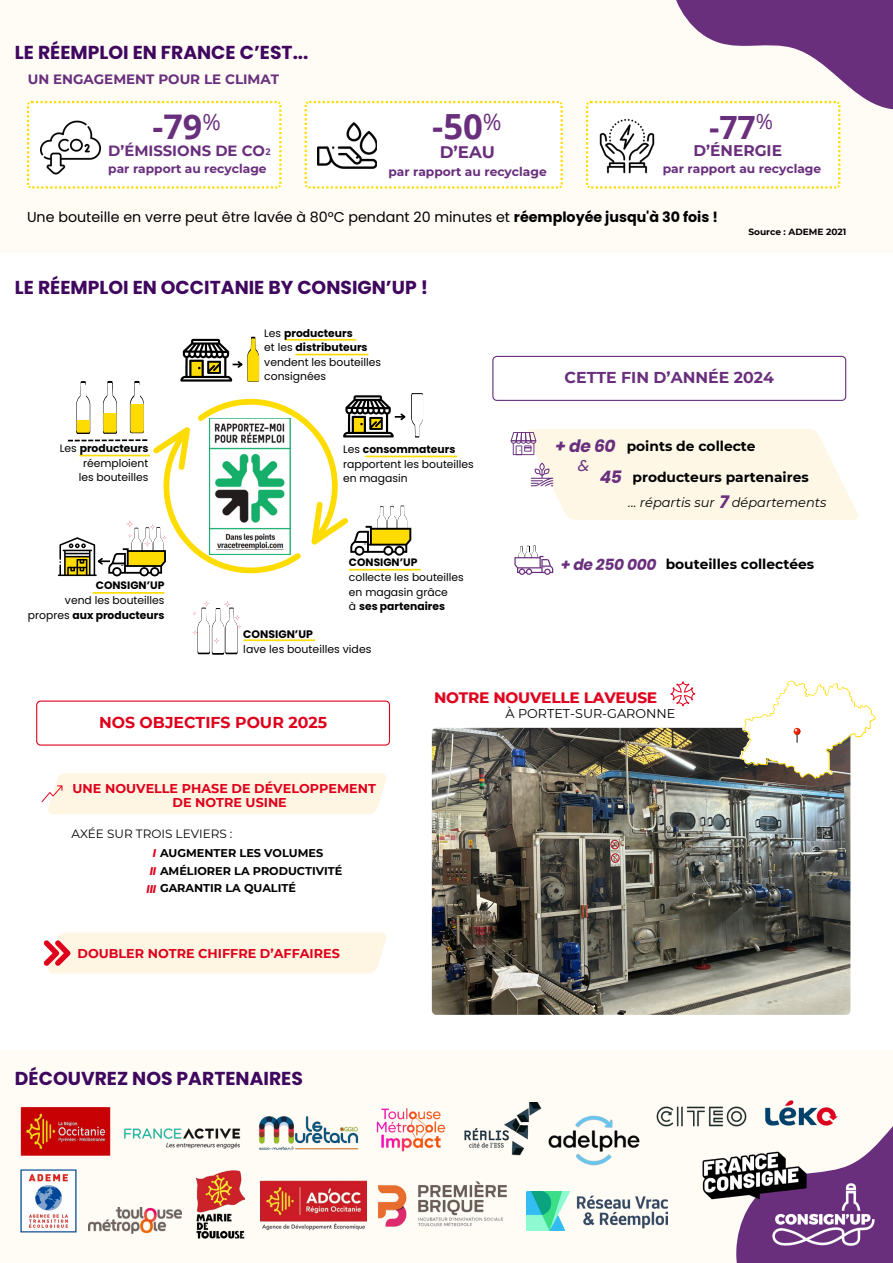
<style>
.page{position:relative;width:893px;height:1263px;background:#fff}
.page>*{position:absolute;margin:0;border:0;box-sizing:border-box;transform-origin:0 0}
.t1{font:700 34.65px "Open Sans";color:#692f7d}
.t2{font:700 33.97px "Open Sans";color:#692f7d}
.t3{font:700 32.03px "Open Sans";color:#692f7d}
.t4{font:22.8px "Open Sans";color:#692f7d}
.t5{font:22.42px "Open Sans";color:#692f7d}
.t6{font:21.08px "Open Sans";color:#692f7d}
.t7{font:700 18.75px "Poppins";color:#3f075e}
.t8{font:italic 700 17.55px "Poppins";color:#692f7d}
.t9{font:italic 700 17.1px "Poppins";letter-spacing:-.02em;color:#692f7d}
.t10{font:700 16.73px "Montserrat";color:#692f7d}
.t11{font:700 15.75px "Montserrat";color:#df001c}
.t12{font:700 15.75px "Montserrat";color:#692f7d}
.t13{font:italic 15.6px "Poppins";color:#692f7d}
.t14{font:700 15.45px "Montserrat";color:#692f7d}
.t15{font:italic 700 15.45px "Poppins";letter-spacing:-.02em;color:#692f7d}
.t16{font:700 15px "Montserrat";color:#df001c}
.t17{font:700 14.85px "Montserrat";color:#692f7d}
.t18{font:14.25px "Poppins";color:#000}
.t19{font:700 13.8px "Montserrat";color:#000}
.t20{font:700 13.5px "Montserrat";color:#692f7d}
.t21{font:italic 12.98px "Montserrat";color:#000}
.t22{font:700 12.75px "Montserrat";color:#df001c}
.t23{font:12.75px "Montserrat";color:#000}
.t24{font:700 12.23px "Montserrat";color:#692f7d}
.t25{font:12px "Montserrat";color:#000}
.t26{font:700 11.25px "Montserrat";color:#000}
.t27{font:10.95px "Poppins";color:#000}
.t28{font:700 10.95px "Poppins";color:#000}
.t29{font:10.8px/14.6px "Poppins";color:#000;text-align:right}
.t30{font:700 10.8px "Poppins";color:#000}
.t31{font:10.73px/14.6px "Poppins";color:#000}
.t32{font:700 10.73px "Poppins";color:#000}
.t33{font:700 9.23px "Open Sans";color:#692f7d}
.t34{font:700 9px "Montserrat";color:#000}
.s1{font-weight:700}
.s2{font-weight:400}
.s3{font-family:"Poppins";font-style:italic;color:#df001c}
</style>
<div class="page">
<div style="left:0;top:0;width:893px;height:252px;background:#fffcf6"></div>
<div style="left:0;top:1051px;width:893px;height:212px;background:#fffcf6"></div>
<img style="left:88px;top:1208px;width:93px;height:25px">
<img style="left:21px;top:1169px;width:56px;height:63px">
<svg style="left:736px;top:1126px;width:157px;height:137px"></svg>
<img style="left:761px;top:1173px;width:124px;height:83px">
<svg style="left:510px;top:429px;width:348px;height:91px"></svg>
<svg style="left:514px;top:545px;width:39px;height:30px"></svg>
<svg style="left:670px;top:681px;width:25px;height:25px"></svg>
<img style="left:432px;top:728px;width:418px;height:287px">
<hr style="left:365px;top:456px;width:92px;height:1px;background:#ffdc00">
<svg style="left:58px;top:337px;width:365px;height:318px"></svg>
<hr style="left:243px;top:639px;width:72px;height:2px;background:#ffdc00">
<hr style="left:93px;top:592px;width:71px;height:2px;background:#ffdc00">
<div style="left:42px;top:773px;width:344px;height:41px;background:#fef6e2"></div>
<div style="left:305px;top:101px;width:258px;height:88px;background:#fff"></div>
<img style="left:317px;top:115px;width:60px;height:60px">
<svg style="left:27px;top:101px;width:254px;height:88px"></svg>
<img style="left:41px;top:117px;width:60px;height:60px">
<svg style="left:739px;top:680px;width:137px;height:98px"></svg>
<svg style="left:586px;top:0;width:307px;height:189px"></svg>
<img style="left:195px;top:1170px;width:51px;height:69px">
<img style="left:21px;top:1107px;width:89px;height:49px">
<img style="left:656px;top:1106px;width:92px;height:24px">
<img style="left:758px;top:1100px;width:85px;height:37px">
<svg style="left:44px;top:932px;width:342px;height:41px"></svg>
<img style="left:702px;top:1135px;width:115px;height:80px">
<img style="left:526px;top:1191px;width:142px;height:39px">
<img style="left:377px;top:1181px;width:130px;height:46px">
<img style="left:261px;top:1116px;width:98px;height:34px">
<img style="left:376px;top:1108px;width:70px;height:44px">
<img style="left:551px;top:1115px;width:89px;height:51px">
<img style="left:464px;top:1102px;width:87px;height:54px">
<img style="left:258px;top:1180px;width:109px;height:51px">
<svg style="left:492px;top:356px;width:354px;height:45px"></svg>
<svg style="left:36px;top:700px;width:354px;height:45px"></svg>
<img style="left:123px;top:1120px;width:139px;height:30px">
<p class="t7" style="left:15px;top:39px;width:295px">LE RÉEMPLOI EN FRANCE C’EST...</p>
<p class="t20" style="left:28px;top:71px;width:253px">UN ENGAGEMENT POUR LE CLIMAT</p>
<p class="t5" style="left:202px;top:106px;width:20px">%</p>
<p class="t24" style="left:108px;top:161px;width:160px">par rapport au recyclage</p>
<p class="t2" style="left:153px;top:103px;width:51px">-79</p>
<p class="t17" style="left:108px;top:141px;width:158px">D’ÉMISSIONS DE CO</p>
<p class="t33" style="left:266px;top:146px;width:7px">2</p>
<p class="t1" style="left:432px;top:102px;width:52px">-50</p>
<p class="t10" style="left:440px;top:142px;width:57px">D’EAU</p>
<p class="t4" style="left:483px;top:106px;width:20px">%</p>
<h2 class="t24" style="left:388px;top:164px;width:160px">par rapport au recyclage</h2>
<p class="t6" style="left:756px;top:106px;width:19px">%</p>
<p class="t24" style="left:663px;top:161px;width:160px">par rapport au recyclage</p>
<p class="t3" style="left:709px;top:105px;width:48px">-77</p>
<p class="t14" style="left:693px;top:141px;width:90px">D’ÉNERGIE</p>
<p class="t18" style="left:27px;top:207px;width:692px">Une bouteille en verre peut être lavée à 80°C pendant 20 minutes et <span class="s1">réemployée jusqu'à 30 fois !</span></p>
<p class="t7" style="left:15px;top:274px;width:414px">LE RÉEMPLOI EN OCCITANIE BY CONSIGN’UP !</p>
<p class="t34" style="left:748px;top:226px;width:99px">Source : ADEME 2021</p>
<p class="t30" style="left:60px;top:441px;width:90px"><span class="s2">Les</span> producteurs</p>
<p class="t29" style="left:83px;top:456px;width:67px">réemploient</p>
<h1 class="t29" style="left:79px;top:470px;width:71px">les bouteilles</h1>
<p class="t30" style="left:96px;top:578px;width:70px">CONSIGN’UP</p>
<p class="t29" style="left:28px;top:593px;width:138px">vend les bouteilles propres <span class="s1">aux producteurs</span></p>
<p class="t30" style="left:264px;top:325px;width:90px"><span class="s2">Les</span> producteurs</p>
<h1 class="t30" style="left:264px;top:340px;width:105px"><span class="s2">et les</span> distributeurs</h1>
<p class="t29" style="left:264px;top:355px;width:118px">vendent les bouteilles</p>
<h4 class="t29" style="left:264px;top:369px;width:63px">consignées</h4>
<p class="t30" style="left:343px;top:442px;width:114px"><span class="s2">Les</span> consommateurs</p>
<h6 class="t29" style="left:343px;top:457px;width:132px">rapportent les bouteilles</h6>
<p class="t29" style="left:343px;top:471px;width:66px">en magasin</p>
<p class="t32" style="left:349px;top:555px;width:70px">CONSIGN’UP</p>
<p class="t31" style="left:349px;top:570px;width:116px">collecte les bouteilles en magasin grâce</p>
<h1 class="t32" style="left:349px;top:599px;width:98px"><span class="s2">à</span> ses partenaires</h1>
<p class="t28" style="left:243px;top:626px;width:71px">CONSIGN’UP</p>
<h4 class="t27" style="left:243px;top:641px;width:130px">lave les bouteilles vides</h4>
<p class="t12" style="left:564px;top:368px;width:211px">CETTE FIN D’ANNÉE 2024</p>
<p class="t9" style="left:555px;top:434px;width:62px">+de60</p>
<p class="t9" style="left:600px;top:465px;width:24px">45</p>
<p class="t19" style="left:626px;top:437px;width:130px">points de collecte</p>
<p class="t19" style="left:632px;top:469px;width:178px">producteurs partenaires</p>
<p class="t13" style="left:578px;top:454px;width:13px">&amp;</p>
<p class="t21" style="left:628px;top:494px;width:88px">... répartis sur</p>
<p class="t8" style="left:719px;top:490px;width:11px">7</p>
<p class="t21" style="left:732px;top:494px;width:96px">départements</p>
<p class="t15" style="left:561px;top:553px;width:97px">+ de 250 000</p>
<p class="t19" style="left:665px;top:556px;width:150px">bouteilles collectées</p>
<p class="t11" style="left:99px;top:713px;width:229px">NOS OBJECTIFS POUR 2025</p>
<p class="t22" style="left:73px;top:780px;width:305px">UNE NOUVELLE PHASE DE DÉVELOPPEMENT</p>
<p class="t22" style="left:172px;top:795px;width:116px">DE NOTRE USINE</p>
<p class="t25" style="left:71px;top:826px;width:162px">AXÉE SUR TROIS LEVIERS :</p>
<p class="t26" style="left:153px;top:846px;width:172px"><span class="s3">I</span> AUGMENTER LES VOLUMES</p>
<p class="t26" style="left:150px;top:864px;width:194px"><span class="s3">II</span> AMÉLIORER LA PRODUCTIVITÉ</p>
<p class="t26" style="left:147px;top:881px;width:151px"><span class="s3">III</span> GARANTIR LA QUALITÉ</p>
<p class="t22" style="left:77px;top:945px;width:264px">DOUBLER NOTRE CHIFFRE D’AFFAIRES</p>
<p class="t7" style="left:15px;top:1065px;width:289px">DÉCOUVREZ NOS PARTENAIRES</p>
<p class="t16" style="left:434px;top:688px;width:224px">NOTRE NOUVELLE LAVEUSE</p>
<p class="t23" style="left:505px;top:706px;width:171px">À PORTET-SUR-GARONNE</p>
</div>
